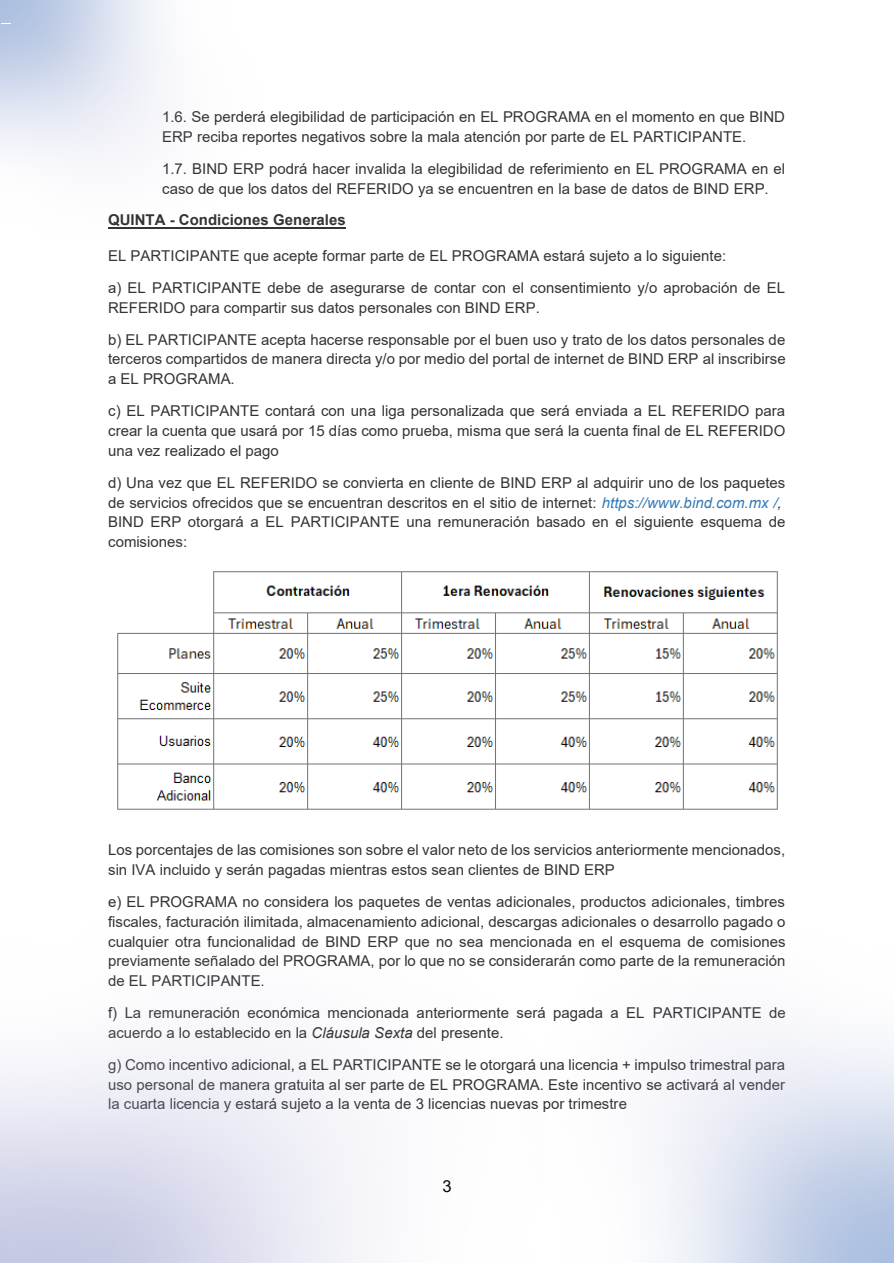
<style>
.page{position:relative;width:894px;height:1263px;background:#fff}
.page>*{position:absolute;margin:0;border:0;box-sizing:border-box;transform-origin:0 0}
.t1{font:16.5px "Arial";color:#000}
.t2{font:15px/19.8px "Arial";color:#333}
.t3{font:700 15px "Arial";color:#333}
.s1{font-style:italic;color:#337ab7}
.s2{font-style:italic}
</style>
<div class="page">
<hr style="left:108px;top:227px;width:238px;height:2px;background:#333">
<img style="left:117px;top:571px;width:661px;height:239px">
<svg style="left:0;top:0;width:160px;height:157px"></svg>
<svg style="left:663px;top:1038px;width:230px;height:225px"></svg>
<svg style="left:0;top:1048px;width:359px;height:215px"></svg>
<p class="t2" style="left:162px;top:107px;width:624px">1.6. Se perderá elegibilidad de participación en EL PROGRAMA en el momento en que BIND<br>ERP reciba reportes negativos sobre la mala atención por parte de EL PARTICIPANTE.</p>
<p class="t2" style="left:162px;top:158px;width:624px">1.7. BIND ERP podrá hacer invalida la elegibilidad de referimiento en EL PROGRAMA en el caso de que los datos del REFERIDO ya se encuentren en la base de datos de BIND ERP.</p>
<p class="t3" style="left:108px;top:210px;width:239px">QUINTA - Condiciones Generales</p>
<p class="t2" style="left:108px;top:240px;width:678px;line-height:31.8px">EL PARTICIPANTE que acepte formar parte de EL PROGRAMA estará sujeto a lo siguiente:<br>a) EL PARTICIPANTE debe de asegurarse de contar con el consentimiento y/o aprobación de EL</p>
<p class="t2" style="left:108px;top:291px;width:678px;line-height:31.8px">REFERIDO para compartir sus datos personales con BIND ERP.<br>b) EL PARTICIPANTE acepta hacerse responsable por el buen uso y trato de los datos personales de</p>
<p class="t2" style="left:108px;top:349px;width:679px">terceros compartidos de manera directa y/o por medio del portal de internet de BIND ERP al inscribirse a EL PROGRAMA.</p>
<p class="t2" style="left:108px;top:401px;width:678px;text-align:justify">c) EL PARTICIPANTE contará con una liga personalizada que será enviada a EL REFERIDO para crear la cuenta que usará por 15 días como prueba, misma que será la cuenta final de EL REFERIDO una vez realizado el pago</p>
<p class="t2" style="left:108px;top:472px;width:678px">d) Una vez que EL REFERIDO se convierta en cliente de BIND ERP al adquirir uno de los paquetes de servicios ofrecidos que se encuentran descritos en el sitio de internet: <span class="s1">https://www.bind.com.mx /</span><span class="s2">, </span>BIND ERP otorgará a EL PARTICIPANTE una remuneración basado en el siguiente esquema de comisiones:</p>
<p class="t2" style="left:108px;top:839px;width:678px">Los porcentajes de las comisiones son sobre el valor neto de los servicios anteriormente mencionados, sin IVA incluido y serán pagadas mientras estos sean clientes de BIND ERP</p>
<p class="t2" style="left:108px;top:891px;width:678px;text-align:justify">e) EL PROGRAMA no considera los paquetes de ventas adicionales, productos adicionales, timbres fiscales, facturación ilimitada, almacenamiento adicional, descargas adicionales o desarrollo pagado o cualquier otra funcionalidad de BIND ERP que no sea mencionada en el esquema de comisiones previamente señalado del PROGRAMA, por lo que no se considerarán como parte de la remuneración de EL PARTICIPANTE.</p>
<p class="t2" style="left:108px;top:1002px;width:679px">f) La remuneración económica mencionada anteriormente será pagada a EL PARTICIPANTE de acuerdo a lo establecido en la <span class="s2">Cláusula Sexta</span> del presente.</p>
<p class="t2" style="left:108px;top:1054px;width:678px;text-align:justify">g) Como incentivo adicional, a EL PARTICIPANTE se le otorgará una licencia + impulso trimestral para uso personal de manera gratuita al ser parte de EL PROGRAMA. Este incentivo se activará al vender la cuarta licencia y estará sujeto a la venta de 3 licencias nuevas por trimestre</p>
<p class="t1" style="left:442px;top:1174px;width:11px">3</p>
</div>
